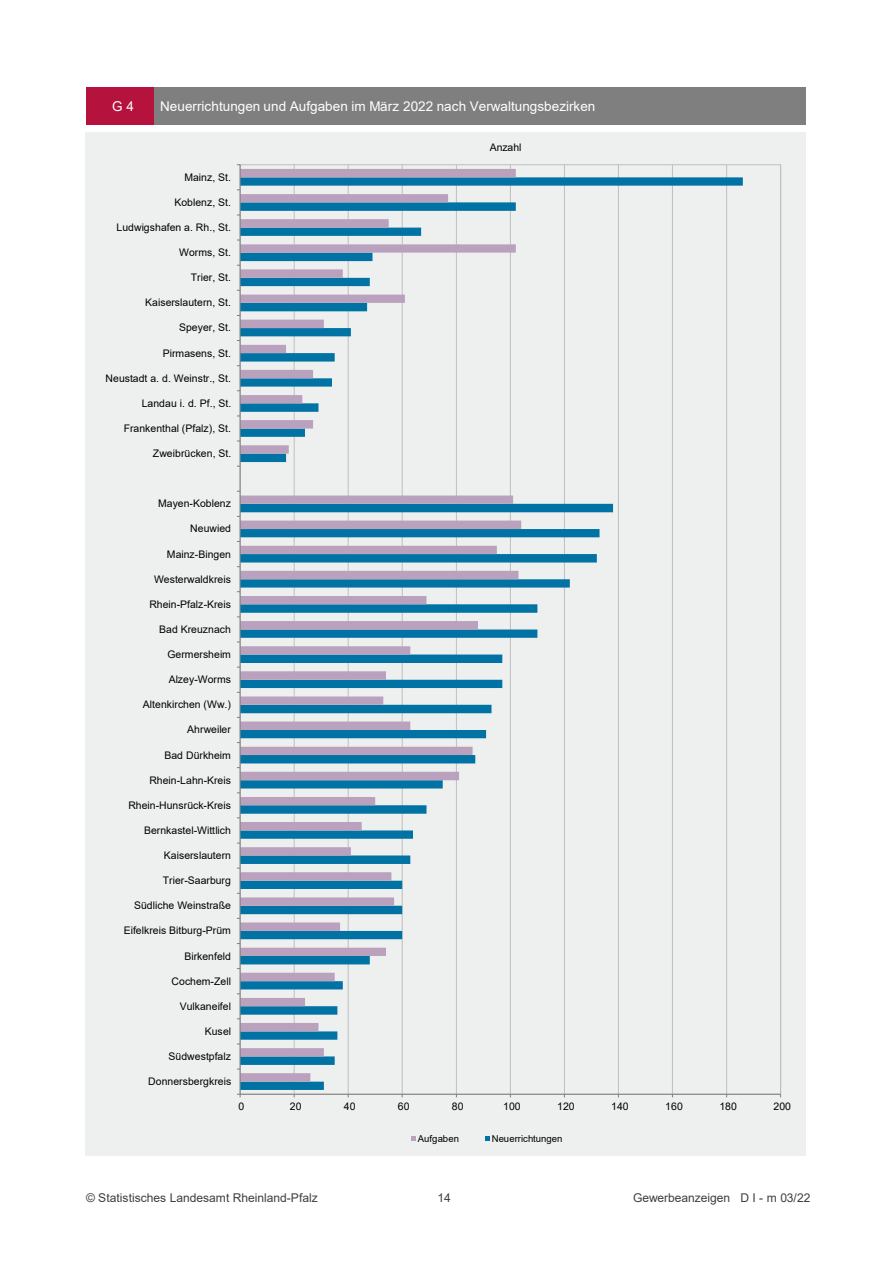
<style>
.page{position:relative;width:893px;height:1263px;background:#fff}
.page>*{position:absolute;margin:0;border:0;box-sizing:border-box;transform-origin:0 0}
.t1{font:13.5px "Arial";letter-spacing:.005em;color:#fff}
.t2{font:12px "Arial";letter-spacing:-.005em;color:#3e3e3e}
.t3{font:10.5px "Arial";color:#000}
.t4{font:9.6px "Arial";letter-spacing:.01em;color:#000}
</style>
<div class="page">
<div style="left:85px;top:132px;width:720px;height:1023px;background:#eeefef"></div>
<hr style="left:294px;top:165px;width:1px;height:929px;background:#bfbfbf">
<hr style="left:348px;top:165px;width:1px;height:929px;background:#bfbfbf">
<hr style="left:402px;top:165px;width:1px;height:929px;background:#bfbfbf">
<hr style="left:456px;top:165px;width:1px;height:929px;background:#bfbfbf">
<hr style="left:510px;top:165px;width:1px;height:929px;background:#bfbfbf">
<hr style="left:564px;top:165px;width:1px;height:929px;background:#bfbfbf">
<hr style="left:618px;top:165px;width:1px;height:929px;background:#bfbfbf">
<hr style="left:672px;top:165px;width:1px;height:929px;background:#bfbfbf">
<hr style="left:726px;top:165px;width:1px;height:929px;background:#bfbfbf">
<svg style="left:241px;top:177px;width:502px;height:913px"></svg>
<svg style="left:241px;top:169px;width:280px;height:912px"></svg>
<hr style="left:240px;top:1093px;width:540px;height:1px;background:#7f7f7f">
<hr style="left:240px;top:165px;width:1px;height:929px;background:#7f7f7f">
<svg style="left:237px;top:1093px;width:4px;height:4px"></svg>
<svg style="left:411px;top:1136px;width:5px;height:5px"></svg>
<svg style="left:485px;top:1136px;width:5px;height:5px"></svg>
<div style="left:86px;top:87px;width:68px;height:37px;background:#b5123e"></div>
<div style="left:154px;top:87px;width:651px;height:37px;background:#7f7f7f"></div>
<p class="t1" style="left:112px;top:97px;width:23px">G 4</p>
<p class="t1" style="left:160px;top:97px;width:437px">Neuerrichtungen und Aufgaben im März 2022 nach Verwaltungsbezirken</p>
<p class="t3" style="left:184px;top:170px;width:48px">Mainz, St.</p>
<p class="t3" style="left:174px;top:195px;width:58px">Koblenz, St.</p>
<p class="t3" style="left:117px;top:220px;width:116px">Ludwigshafen a. Rh., St.</p>
<p class="t3" style="left:179px;top:245px;width:53px">Worms, St.</p>
<p class="t3" style="left:191px;top:270px;width:42px">Trier, St.</p>
<p class="t3" style="left:145px;top:295px;width:87px">Kaiserslautern, St.</p>
<p class="t3" style="left:179px;top:320px;width:53px">Speyer, St.</p>
<p class="t3" style="left:163px;top:346px;width:70px">Pirmasens, St.</p>
<p class="t3" style="left:106px;top:371px;width:127px">Neustadt a. d. Weinstr., St.</p>
<p class="t3" style="left:142px;top:396px;width:91px">Landau i. d. Pf., St.</p>
<p class="t3" style="left:124px;top:421px;width:109px">Frankenthal (Pfalz), St.</p>
<p class="t3" style="left:153px;top:446px;width:80px">Zweibrücken, St.</p>
<p class="t3" style="left:158px;top:496px;width:74px">Mayen-Koblenz</p>
<p class="t3" style="left:190px;top:521px;width:42px">Neuwied</p>
<p class="t3" style="left:167px;top:546px;width:66px">Mainz-Bingen</p>
<p class="t3" style="left:154px;top:572px;width:78px">Westerwaldkreis</p>
<p class="t3" style="left:149px;top:597px;width:83px">Rhein-Pfalz-Kreis</p>
<p class="t3" style="left:159px;top:622px;width:73px">Bad Kreuznach</p>
<p class="t3" style="left:167px;top:647px;width:65px">Germersheim</p>
<p class="t3" style="left:169px;top:672px;width:64px">Alzey-Worms</p>
<p class="t3" style="left:143px;top:697px;width:90px">Altenkirchen (Ww.)</p>
<p class="t3" style="left:187px;top:722px;width:45px">Ahrweiler</p>
<p class="t3" style="left:165px;top:747px;width:68px">Bad Dürkheim</p>
<p class="t3" style="left:149px;top:772px;width:83px">Rhein-Lahn-Kreis</p>
<p class="t3" style="left:128px;top:798px;width:104px">Rhein-Hunsrück-Kreis</p>
<p class="t3" style="left:144px;top:823px;width:88px">Bernkastel-Wittlich</p>
<p class="t3" style="left:164px;top:848px;width:69px">Kaiserslautern</p>
<p class="t3" style="left:163px;top:873px;width:70px">Trier-Saarburg</p>
<p class="t3" style="left:134px;top:898px;width:98px">Südliche Weinstraße</p>
<p class="t3" style="left:124px;top:923px;width:109px">Eifelkreis Bitburg-Prüm</p>
<p class="t3" style="left:184px;top:948px;width:48px">Birkenfeld</p>
<p class="t3" style="left:172px;top:973px;width:61px">Cochem-Zell</p>
<p class="t3" style="left:180px;top:999px;width:53px">Vulkaneifel</p>
<p class="t3" style="left:205px;top:1024px;width:28px">Kusel</p>
<p class="t3" style="left:169px;top:1049px;width:64px">Südwestpfalz</p>
<p class="t3" style="left:148px;top:1074px;width:85px">Donnersbergkreis</p>
<p class="t3" style="left:490px;top:140px;width:33px">Anzahl</p>
<p class="t3" style="left:239px;top:1099px;width:7px">0</p>
<p class="t3" style="left:290px;top:1099px;width:13px">20</p>
<p class="t3" style="left:344px;top:1099px;width:13px">40</p>
<p class="t3" style="left:398px;top:1099px;width:13px">60</p>
<p class="t3" style="left:452px;top:1099px;width:13px">80</p>
<p class="t3" style="left:503px;top:1099px;width:19px">100</p>
<p class="t3" style="left:557px;top:1099px;width:19px">120</p>
<p class="t3" style="left:611px;top:1099px;width:19px">140</p>
<p class="t3" style="left:665px;top:1099px;width:19px">160</p>
<p class="t3" style="left:719px;top:1099px;width:19px">180</p>
<p class="t3" style="left:773px;top:1099px;width:19px">200</p>
<p class="t4" style="left:418px;top:1132px;width:43px">Aufgaben</p>
<p class="t4" style="left:492px;top:1132px;width:72px">Neuerrichtungen</p>
<p class="t2" style="left:86px;top:1189px;width:233px">© Statistisches Landesamt Rheinland-Pfalz</p>
<p class="t2" style="left:437px;top:1189px;width:15px">14</p>
<p class="t2" style="left:633px;top:1189px;width:179px">Gewerbeanzeigen D I - m 03/22</p>
</div>
